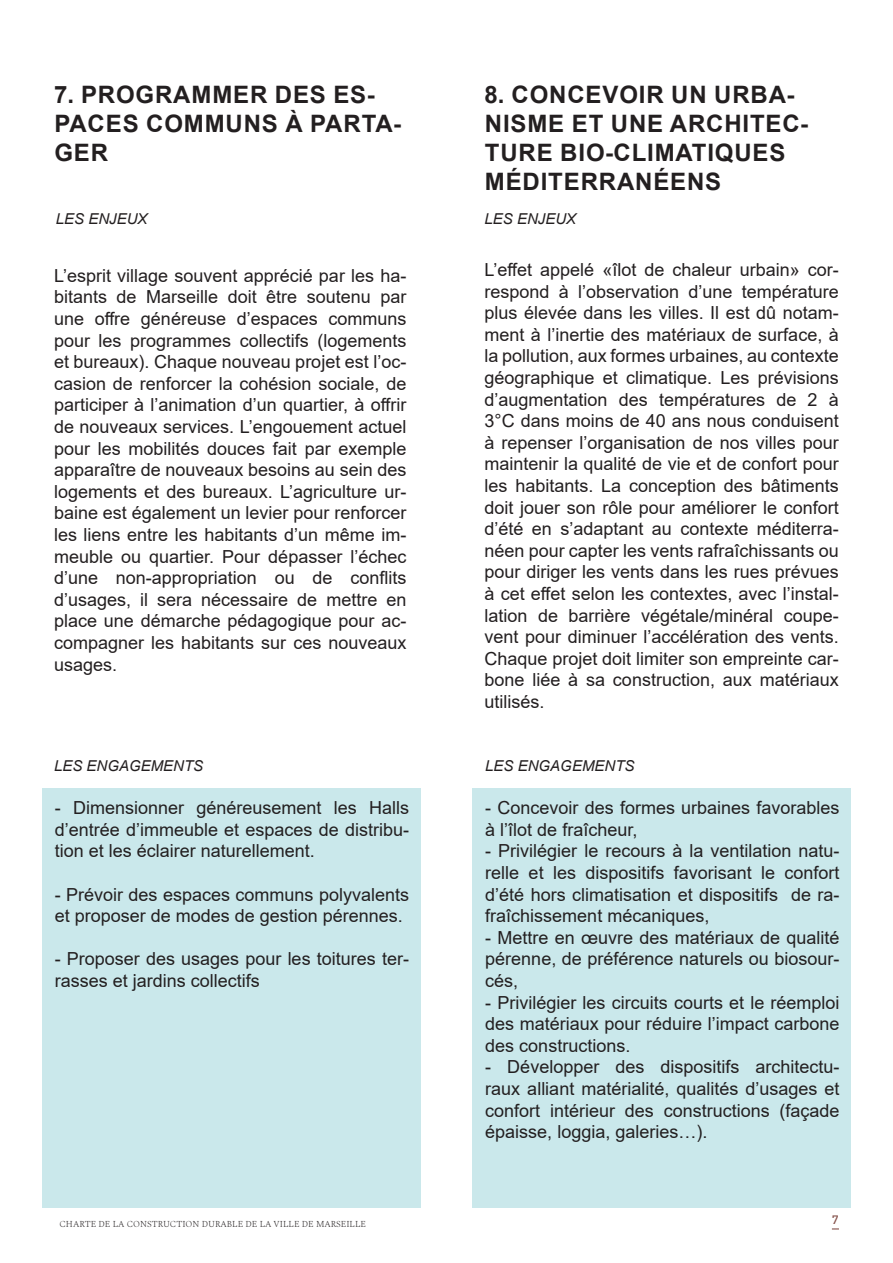
<style>
.page{position:relative;width:893px;height:1263px;background:#fff}
.page>*{position:absolute;margin:0;border:0;box-sizing:border-box;transform-origin:0 0}
.t1{font:700 24px/28.8px "Arial";letter-spacing:.035em;color:#231f20}
.t2{font:18px/21.6px "Arial";color:#231f20;text-align:justify}
.t3{font:italic 15px "Arial";color:#231f20}
.t4{font:500 12px "Lubalin Graph Std";color:#85524b}
.t5{font:200 9px "Spectral";color:#231f20}
</style>
<div class="page">
<div style="left:472px;top:788px;width:379px;height:420px;background:#cae8eb"></div>
<div style="left:43px;top:788px;width:378px;height:420px;background:#cae8eb"></div>
<h1 class="t1" style="left:54px;top:81px;width:349px">7. PROGRAMMER DES ES-<br>PACES COMMUNS À PARTA-<br>GER</h1>
<p class="t3" style="left:56px;top:209px;width:93px">LES ENJEUX</p>
<p class="t2" style="left:54px;top:265px;width:354px">L’esprit village souvent apprécié par les ha&shy;bitants de Marseille doit être soutenu par une offre généreuse d’espaces communs pour les programmes collectifs (logements et bureaux). Chaque nouveau projet est l’oc&shy;casion de renforcer la cohésion sociale, de participer à l’animation d’un quartier, à offrir de nouveaux services. L’engouement actuel pour les mobilités douces fait par exemple apparaître de nouveaux besoins au sein des logements et des bureaux. L’agriculture ur&shy;baine est également un levier pour renforcer les liens entre les habitants d’un même im&shy;meuble ou quartier. Pour dépasser l’échec d’une non-appropriation ou de conflits d’usages, il sera nécessaire de mettre en place une démarche pédagogique pour ac&shy;compagner les habitants sur ces nouveaux usages.</p>
<p class="t3" style="left:54px;top:756px;width:151px">LES ENGAGEMENTS</p>
<p class="t2" style="left:55px;top:797px;width:356px">- Dimensionner généreusement les Halls d’entrée d’immeuble et espaces de distribu&shy;tion et les éclairer naturellement.</p>
<p class="t2" style="left:55px;top:883px;width:356px">- Prévoir des espaces communs polyvalents et proposer de modes de gestion pérennes.</p>
<p class="t2" style="left:55px;top:948px;width:356px">- Proposer des usages pour les toitures ter&shy;rasses et jardins collectifs</p>
<h1 class="t1" style="left:484px;top:81px;width:325px">8. CONCEVOIR UN URBA-<br>NISME ET UNE ARCHITEC-<br>TURE BIO-CLIMATIQUES<br>MÉDITERRANÉENS</h1>
<p class="t3" style="left:484px;top:209px;width:93px">LES ENJEUX</p>
<p class="t2" style="left:484px;top:259px;width:356px">L’effet appelé «îlot de chaleur urbain» cor&shy;respond à l’observation d’une température plus élevée dans les villes. Il est dû notam&shy;ment à l’inertie des matériaux de surface, à la pollution, aux formes urbaines, au contexte géographique et climatique. Les prévisions d’augmentation des températures de 2 à 3°C dans moins de 40 ans nous conduisent à repenser l’organisation de nos villes pour maintenir la qualité de vie et de confort pour les habitants. La conception des bâtiments doit jouer son rôle pour améliorer le confort d’été en s’adaptant au contexte méditerra&shy;néen pour capter les vents rafraîchissants ou pour diriger les vents dans les rues prévues à cet effet selon les contextes, avec l’instal&shy;lation de barrière végétale/minéral coupe&shy;vent pour diminuer l’accélération des vents.<br>Chaque projet doit limiter son empreinte car&shy;bone liée à sa construction, aux matériaux utilisés.</p>
<p class="t3" style="left:485px;top:756px;width:151px">LES ENGAGEMENTS</p>
<p class="t2" style="left:485px;top:797px;width:356px">- Concevoir des formes urbaines favorables à l’îlot de fraîcheur,</p>
<p class="t2" style="left:485px;top:840px;width:356px">- Privilégier le recours à la ventilation natu&shy;relle et les dispositifs favorisant le confort d’été hors climatisation et dispositifs de ra&shy;fraîchissement mécaniques,</p>
<p class="t2" style="left:485px;top:927px;width:356px">- Mettre en œuvre des matériaux de qualité pérenne, de préférence naturels ou biosour&shy;cés,</p>
<p class="t2" style="left:485px;top:991px;width:356px">- Privilégier les circuits courts et le réemploi des matériaux pour réduire l’impact carbone des constructions.</p>
<p class="t2" style="left:485px;top:1056px;width:356px">- Développer des dispositifs architectu&shy;raux alliant matérialité, qualités d’usages et confort intérieur des constructions (façade épaisse, loggia, galeries…).</p>
<p class="t5" style="left:60px;top:1217px;width:308px">CHARTE DE LA CONSTRUCTION DURABLE DE LA VILLE DE MARSEILLE</p>
<p class="t4" style="left:832px;top:1212px;width:9px">7</p>
</div>
